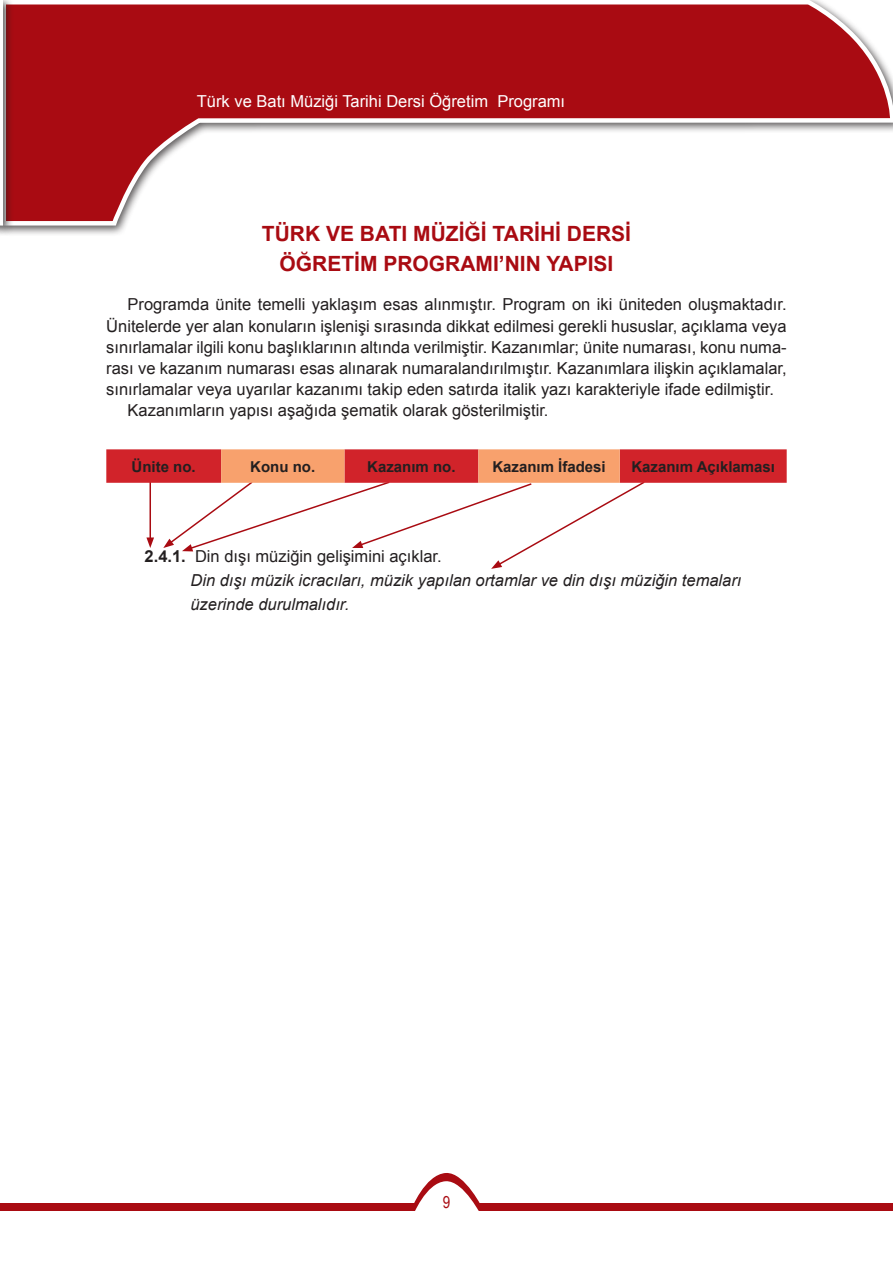
<style>
.page{position:relative;width:893px;height:1263px;background:#fff}
.page>*{position:absolute;margin:0;border:0;box-sizing:border-box;transform-origin:0 0}
.BAŞLIK{font:700 21px "Arial";color:#a90b12}
.t1{font:16.5px/21px "Arial";color:#231f20;text-align:justify}
.t2{font:italic 16.5px "Arial";color:#231f20}
.t3{font:16.5px "Arial";color:#fff}
.t4{font:16.5px "Arial Narrow";color:#a90b12}
.t5{font:700 15px "Arial";color:#231f20}
.s1{font-weight:700}
</style>
<div class="page">
<div style="left:0;top:0;width:893px;height:237px;background:#231f20;opacity:.75"></div>
<svg style="left:14px;top:0;width:879px;height:228px"></svg>
<div style="left:480px;top:1203px;width:413px;height:8px;background:#a90b12"></div>
<div style="left:1px;top:1203px;width:414px;height:8px;background:#a90b12"></div>
<svg style="left:414px;top:1173px;width:66px;height:38px"></svg>
<div style="left:0;top:0;width:14px;height:237px;background:#231f20;opacity:.75"></div>
<svg style="left:0;top:0;width:5px;height:228px"></svg>
<svg style="left:106px;top:449px;width:681px;height:120px"></svg>
<p class="t3" style="left:197px;top:91px;width:370px">Türk ve Batı Müziği Tarihi Dersi Öğretim Programı</p>
<p class="BAŞLIK" style="left:262px;top:219px;width:371px">TÜRK VE BATI MÜZİĞİ TARİHİ DERSİ</p>
<p class="BAŞLIK" style="left:280px;top:249px;width:335px">ÖĞRETİM PROGRAMI’NIN YAPISI</p>
<p class="t1" style="left:106px;top:294px;width:682px;text-indent:21px">Programda ünite temelli yaklaşım esas alınmıştır. Program on iki üniteden oluşmaktadır.<br>Ünitelerde yer alan konuların işlenişi sırasında dikkat edilmesi gerekli hususlar, açıklama veya sınırlamalar ilgili konu başlıklarının altında verilmiştir. Kazanımlar; ünite numarası, konu numa&shy;rası ve kazanım numarası esas alınarak numaralandırılmıştır. Kazanımlara ilişkin açıklamalar, sınırlamalar veya uyarılar kazanımı takip eden satırda italik yazı karakteriyle ifade edilmiştir.</p>
<p class="t1" style="left:128px;top:399px;width:422px">Kazanımların yapısı aşağıda şematik olarak gösterilmiştir.</p>
<p class="t5" style="left:132px;top:456px;width:66px">Ünite no.</p>
<p class="t5" style="left:250px;top:456px;width:66px">Konu no.</p>
<p class="t5" style="left:367px;top:456px;width:90px">Kazanım no.</p>
<p class="t5" style="left:492px;top:456px;width:115px">Kazanım İfadesi</p>
<p class="t5" style="left:631px;top:456px;width:145px">Kazanım Açıklaması</p>
<p class="t1" style="left:145px;top:545px;width:299px"><span class="s1">2.4.1.</span> Din dışı müziğin gelişimini açıklar.</p>
<p class="t2" style="left:190px;top:569px;width:553px">Din dışı müzik icracıları, müzik yapılan ortamlar ve din dışı müziğin temaları</p>
<p class="t2" style="left:190px;top:593px;width:160px">üzerinde durulmalıdır.</p>
<p class="t4" style="left:443px;top:1190px;width:9px">9</p>
</div>
